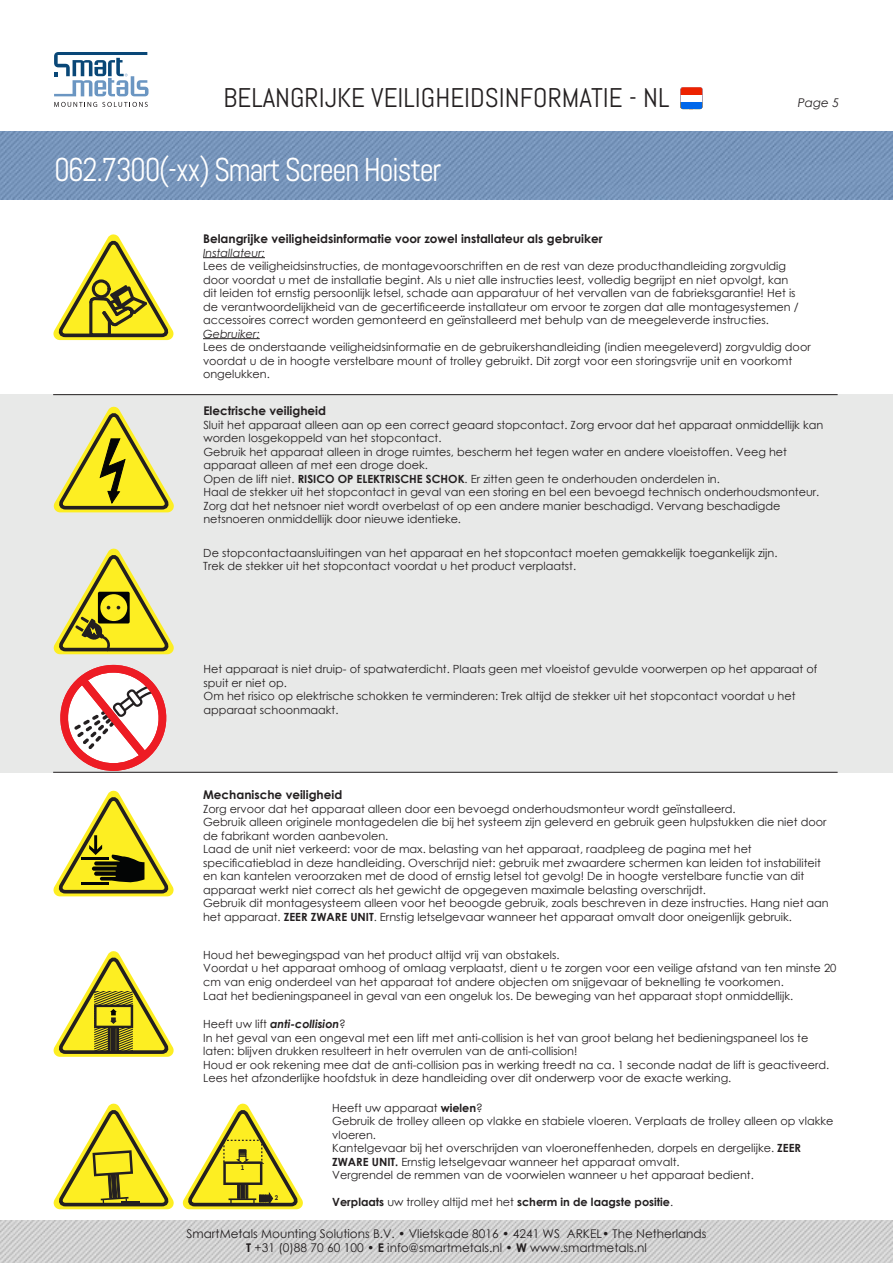
<style>
.page{position:relative;width:893px;height:1263px;background:#fff}
.page>*{position:absolute;margin:0;border:0;box-sizing:border-box;transform-origin:0 0}
.t1{font:33px "Abel";letter-spacing:-.045em;color:#fff;scale:.94 1}
.t2{font:27px "Abel";color:#231f20}
.t3{font:12px/14.4px "Century Gothic";color:#231f20;text-align:center}
.t4{font:700 12px "Century Gothic";color:#231f20}
.t5{font:italic 12px "Century Gothic";color:#231f20}
.t6{font:11.25px/13.5px "Century Gothic";color:#231f20}
.t7{font:700 11.25px "Century Gothic";color:#231f20}
.t8{font:italic 11.25px "Century Gothic";color:#231f20}
.t9{font:700 6.75px "Abel Pro";color:#221e1f}
.s1{font-weight:700}
.s2{font-weight:700;font-style:italic}
.s3{font-weight:400}
</style>
<div class="page">
<img style="left:0;top:132px;width:893px;height:68px">
<img style="left:0;top:1220px;width:893px;height:43px">
<svg style="left:54px;top:102px;width:94px;height:5px"></svg>
<svg style="left:54px;top:52px;width:95px;height:44px"></svg>
<svg style="left:680px;top:88px;width:22px;height:21px"></svg>
<div style="left:681px;top:87px;width:21px;height:15px;background:#fff"></div>
<div style="left:681px;top:87px;width:21px;height:8px;background:#ed2200"></div>
<div style="left:0;top:394px;width:893px;height:379px;background:#e8e9e8"></div>
<hr style="left:203px;top:257px;width:62px;height:1px;background:#231f20">
<hr style="left:203px;top:338px;width:57px;height:1px;background:#231f20">
<svg style="left:53px;top:234px;width:121px;height:106px"></svg>
<hr style="left:53px;top:394px;width:785px;height:1px;background:#231f20">
<hr style="left:53px;top:772px;width:785px;height:1px;background:#231f20">
<svg style="left:53px;top:406px;width:121px;height:106px"></svg>
<svg style="left:53px;top:548px;width:121px;height:106px"></svg>
<svg style="left:60px;top:665px;width:107px;height:106px"></svg>
<svg style="left:53px;top:790px;width:121px;height:106px"></svg>
<svg style="left:53px;top:951px;width:121px;height:106px"></svg>
<svg style="left:53px;top:1103px;width:121px;height:106px"></svg>
<svg style="left:183px;top:1103px;width:120px;height:106px"></svg>
<h2 class="t2" style="left:224px;top:81px;width:447px">BELANGRIJKE VEILIGHEIDSINFORMATIE - NL</h2>
<h1 class="t1" style="left:54px;top:149px;width:414px">062.7300(-xx) Smart Screen Hoister</h1>
<p class="t5" style="left:798px;top:94px;width:43px">Page 5</p>
<p class="t4" style="left:203px;top:230px;width:401px">Belangrijke veiligheidsinformatie voor zowel installateur als gebruiker</p>
<p class="t8" style="left:203px;top:245px;width:63px">Installateur:</p>
<p class="t6" style="left:203px;top:259px;width:597px">Lees de veiligheidsinstructies, de montagevoorschriften en de rest van deze producthandleiding zorgvuldig door voordat u met de installatie begint. Als u niet alle instructies leest, volledig begrijpt en niet opvolgt, kan dit leiden tot ernstig persoonlijk letsel, schade aan apparatuur of het vervallen van de fabrieksgarantie! Het is de verantwoordelijkheid van de gecertificeerde installateur om ervoor te zorgen dat alle montagesystemen / accessoires correct worden gemonteerd en geïnstalleerd met behulp van de meegeleverde instructies.</p>
<p class="t8" style="left:203px;top:326px;width:58px">Gebruiker:</p>
<p class="t6" style="left:203px;top:340px;width:609px">Lees de onderstaande veiligheidsinformatie en de gebruikershandleiding (indien meegeleverd) zorgvuldig door voordat u de in hoogte verstelbare mount of trolley gebruikt. Dit zorgt voor een storingsvrije unit en voorkomt ongelukken.</p>
<p class="t4" style="left:203px;top:402px;width:124px">Electrische veiligheid</p>
<p class="t6" style="left:203px;top:418px;width:621px">Sluit het apparaat alleen aan op een correct geaard stopcontact. Zorg ervoor dat het apparaat onmiddellijk kan worden losgekoppeld van het stopcontact.<br>Gebruik het apparaat alleen in droge ruimtes, bescherm het tegen water en andere vloeistoffen. Veeg het apparaat alleen af met een droge doek.<br>Open de lift niet. <span class="s1">RISICO OP ELEKTRISCHE SCHOK</span>. Er zitten geen te onderhouden onderdelen in.<br>Haal de stekker uit het stopcontact in geval van een storing en bel een bevoegd technisch onderhoudsmonteur.<br>Zorg dat het netsnoer niet wordt overbelast of op een andere manier beschadigd. Vervang beschadigde netsnoeren onmiddellijk door nieuwe identieke.</p>
<p class="t6" style="left:203px;top:546px;width:576px">De stopcontactaansluitingen van het apparaat en het stopcontact moeten gemakkelijk toegankelijk zijn.<br>Trek de stekker uit het stopcontact voordat u het product verplaatst.</p>
<p class="t6" style="left:204px;top:662px;width:615px">Het apparaat is niet druip- of spatwaterdicht. Plaats geen met vloeistof gevulde voorwerpen op het apparaat of spuit er niet op.<br>Om het risico op elektrische schokken te verminderen: Trek altijd de stekker uit het stopcontact voordat u het apparaat schoonmaakt.</p>
<p class="t4" style="left:203px;top:786px;width:141px">Mechanische veiligheid</p>
<p class="t6" style="left:203px;top:802px;width:627px">Zorg ervoor dat het apparaat alleen door een bevoegd onderhoudsmonteur wordt geïnstalleerd.<br>Gebruik alleen originele montagedelen die bij het systeem zijn geleverd en gebruik geen hulpstukken die niet door de fabrikant worden aanbevolen.<br>Laad de unit niet verkeerd: voor de max. belasting van het apparaat, raadpleeg de pagina met het specificatieblad in deze handleiding. Overschrijd niet: gebruik met zwaardere schermen kan leiden tot instabiliteit en kan kantelen veroorzaken met de dood of ernstig letsel tot gevolg! De in hoogte verstelbare functie van dit apparaat werkt niet correct als het gewicht de opgegeven maximale belasting overschrijdt.<br>Gebruik dit montagesysteem alleen voor het beoogde gebruik, zoals beschreven in deze instructies. Hang niet aan het apparaat. <span class="s1">ZEER ZWARE UNIT</span>. Ernstig letselgevaar wanneer het apparaat omvalt door oneigenlijk gebruik.</p>
<p class="t6" style="left:203px;top:947px;width:635px">Houd het bewegingspad van het product altijd vrij van obstakels.<br>Voordat u het apparaat omhoog of omlaag verplaatst, dient u te zorgen voor een veilige afstand van ten minste 20 cm van enig onderdeel van het apparaat tot andere objecten om snijgevaar of beknelling te voorkomen.<br>Laat het bedieningspaneel in geval van een ongeluk los. De beweging van het apparaat stopt onmiddellijk.</p>
<p class="t6" style="left:203px;top:1017px;width:628px">Heeft uw lift <span class="s2">anti-collision</span>?<br>In het geval van een ongeval met een lift met anti-collision is het van groot belang het bedieningspaneel los te laten: blijven drukken resulteert in hetr overrulen van de anti-collision!<br>Houd er ook rekening mee dat de anti-collision pas in werking treedt na ca. 1 seconde nadat de lift is geactiveerd.<br>Lees het afzonderlijke hoofdstuk in deze handleiding over dit onderwerp voor de exacte werking.</p>
<p class="t6" style="left:332px;top:1101px;width:503px">Heeft uw apparaat <span class="s1">wielen</span>?<br>Gebruik de trolley alleen op vlakke en stabiele vloeren. Verplaats de trolley alleen op vlakke vloeren.<br>Kantelgevaar bij het overschrijden van vloeroneffenheden, dorpels en dergelijke. <span class="s1">ZEER ZWARE UNIT.</span> Ernstig letselgevaar wanneer het apparaat omvalt.<br>Vergrendel de remmen van de voorwielen wanneer u het apparaat bedient.</p>
<p class="t7" style="left:332px;top:1193px;width:343px">Verplaats <span class="s3">uw trolley altijd met het</span> scherm in de laagste positie<span class="s3">.</span></p>
<p class="t9" style="left:241px;top:1163px;width:5px">1</p>
<p class="t9" style="left:275px;top:1193px;width:5px">2</p>
<p class="t3" style="left:187px;top:1226px;width:521px">SmartMetals Mounting Solutions B.V. • Vlietskade 8016 • 4241 WS ARKEL• The Netherlands<br><span class="s1">T</span> +31 (0)88 70 60 100 • <span class="s1">E</span> info@smartmetals.nl • <span class="s1">W</span> www.smartmetals.nl</p>
</div>
